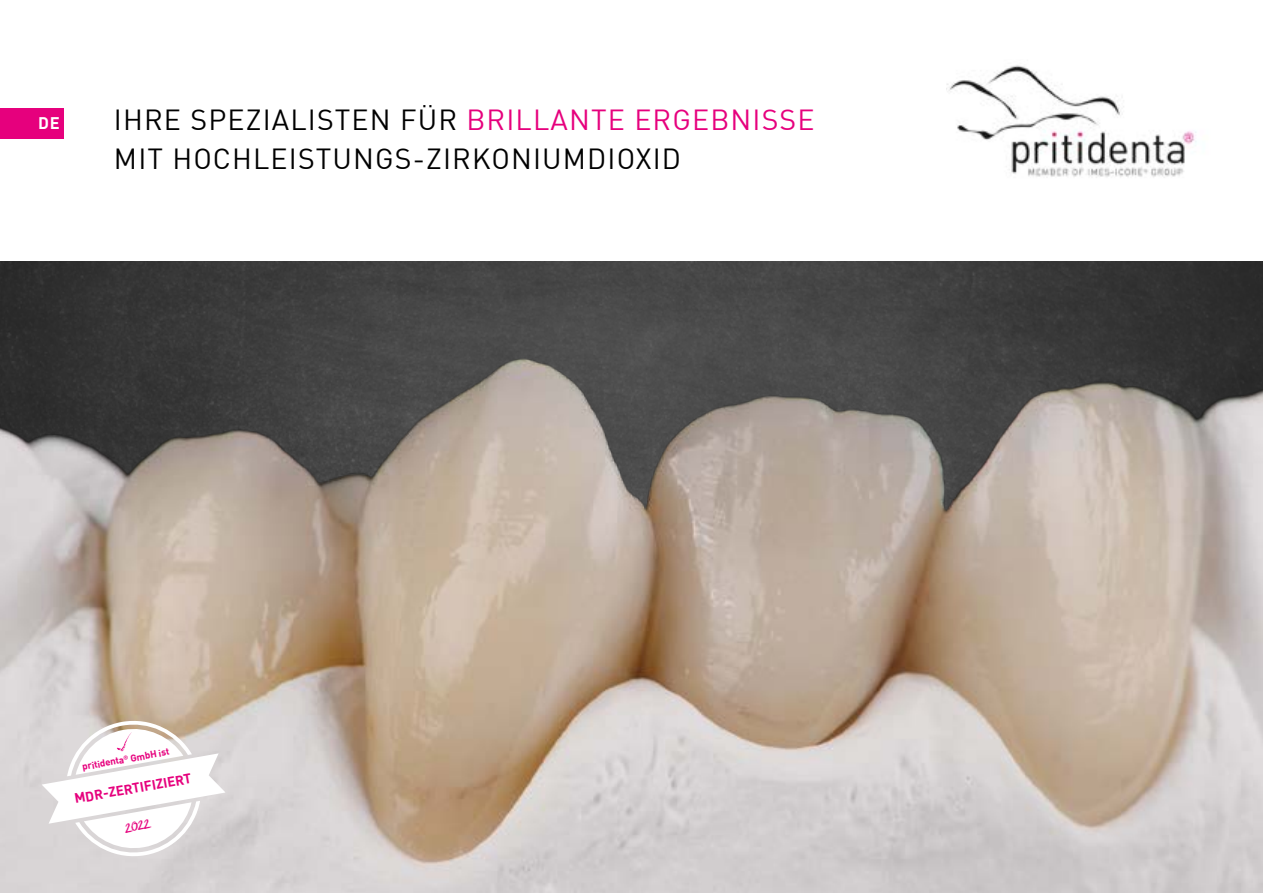
<style>
.page{position:relative;width:1263px;height:893px;background:#fff}
.page>*{position:absolute;margin:0;border:0;box-sizing:border-box;transform-origin:0 0}
.t1{font:28.5px/39px "DIN Offc Pro";letter-spacing:.04em;color:#000}
.t2{font:700 16.5px "DIN Offc Pro";color:#fff}
.t3{font:700 13.5px "DIN Offc Pro";color:#e6007d}
.t4{font:13.5px "Creta";color:#e6007d}
.t5{font:700 9.75px "DIN Offc Pro";color:#e6007d}
.s1{color:#e6007d}
</style>
<div class="page">
<img style="left:0;top:261px;width:1263px;height:632px">
<div style="left:0;top:108px;width:64px;height:31px;background:#e6007d"></div>
<img style="left:946px;top:65px;width:251px;height:113px">
<svg style="left:42px;top:717px;width:183px;height:143px"></svg>
<p class="t2" style="left:38px;top:109px;width:23px">DE</p>
<p class="t1" style="left:114px;top:98px;width:702px">IHRE SPEZIALISTEN FÜR <span class="s1">BRILLANTE ERGEBNISSE<br></span>MIT HOCHLEISTUNGS-ZIRKONIUMDIOXID</p>
<p class="t5" style="left:81px;top:759px;width:90px;rotate:-10deg">pritidenta<sup>®</sup> GmbH ist</p>
<p class="t3" style="left:73px;top:787px;width:120px;rotate:-10deg">MDR-ZERTIFIZIERT</p>
<p class="t4" style="left:123px;top:820px;width:28px;rotate:-10deg">2022</p>
</div>
